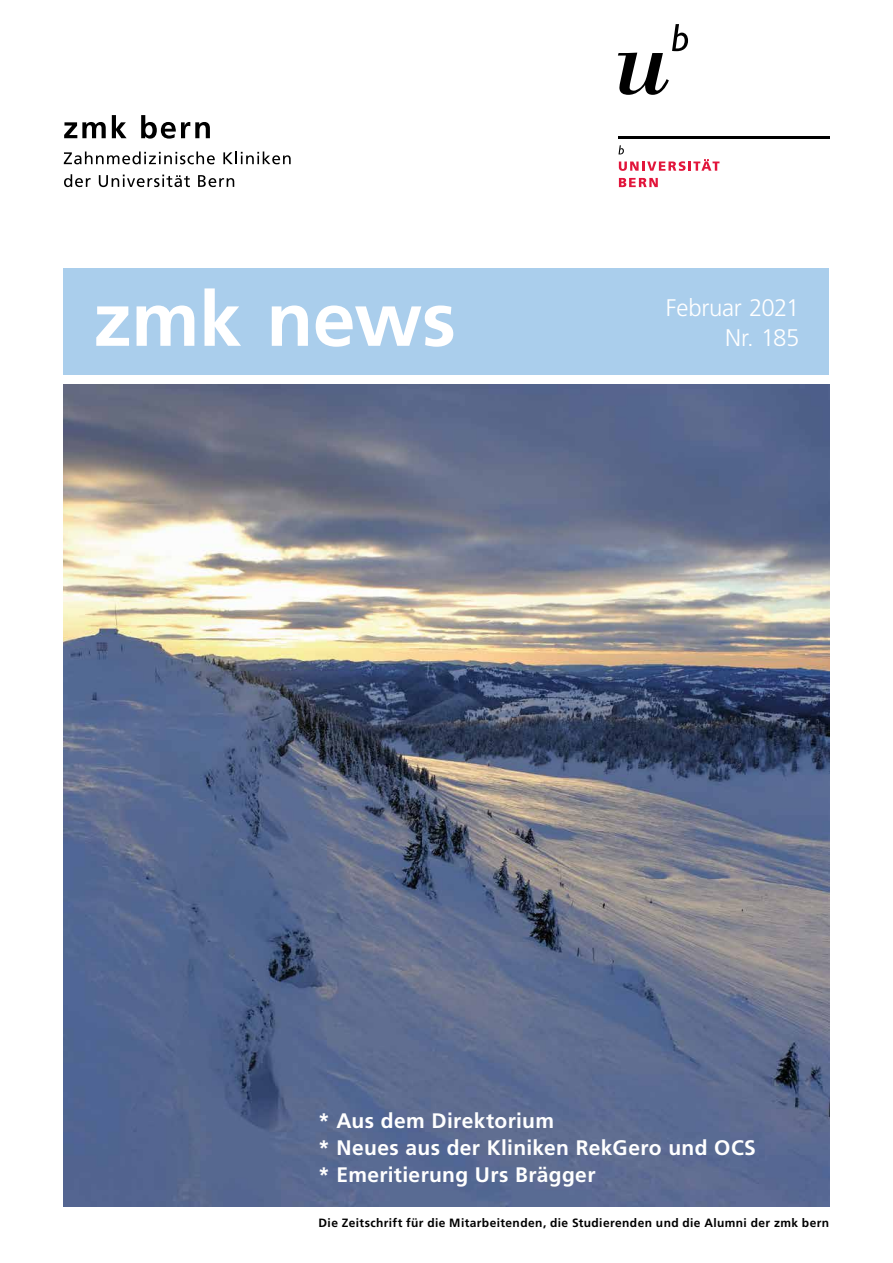
<style>
.page{position:relative;width:893px;height:1263px;background:#fff}
.page>*{position:absolute;margin:0;border:0;box-sizing:border-box;transform-origin:0 0}
.t1{font:700 76.5px "Frutiger";letter-spacing:-.005em;color:#fff}
.t2{font:300 24px "Frutiger";letter-spacing:-.015em;color:#fff}
.t3{font:700 21px/27px "Frutiger";letter-spacing:.015em;color:#fff}
.t4{font:700 12px "Frutiger";letter-spacing:.035em;color:#000}
</style>
<div class="page">
<svg style="left:64px;top:122px;width:42px;height:16px"></svg>
<svg style="left:112px;top:115px;width:15px;height:23px"></svg>
<svg style="left:141px;top:115px;width:69px;height:24px"></svg>
<svg style="left:64px;top:151px;width:151px;height:13px"></svg>
<svg style="left:223px;top:151px;width:68px;height:13px"></svg>
<svg style="left:64px;top:174px;width:27px;height:13px"></svg>
<svg style="left:99px;top:175px;width:91px;height:12px"></svg>
<svg style="left:198px;top:175px;width:36px;height:12px"></svg>
<img style="left:64px;top:385px;width:765px;height:822px">
<svg style="left:618px;top:24px;width:70px;height:71px"></svg>
<hr style="left:618px;top:136px;width:211px;height:2px;background:#000">
<svg style="left:618px;top:145px;width:101px;height:26px"></svg>
<svg style="left:619px;top:178px;width:39px;height:9px"></svg>
<div style="left:64px;top:268px;width:765px;height:106px;background:#aaceec"></div>
<h1 class="t1" style="left:94px;top:274px;width:364px">zmk news</h1>
<p class="t2" style="left:666px;top:294px;width:135px">Februar 2021</p>
<p class="t2" style="left:725px;top:324px;width:76px">Nr. 185</p>
<p class="t3" style="left:318px;top:1107px;width:439px">* Aus dem Direktorium<br>* Neues aus der Kliniken RekGero und OCS * Emeritierung Urs Brägger</p>
<p class="t4" style="left:318px;top:1216px;width:512px">Die Zeitschrift für die Mitarbeitenden, die Studierenden und die Alumni der zmk bern</p>
</div>
